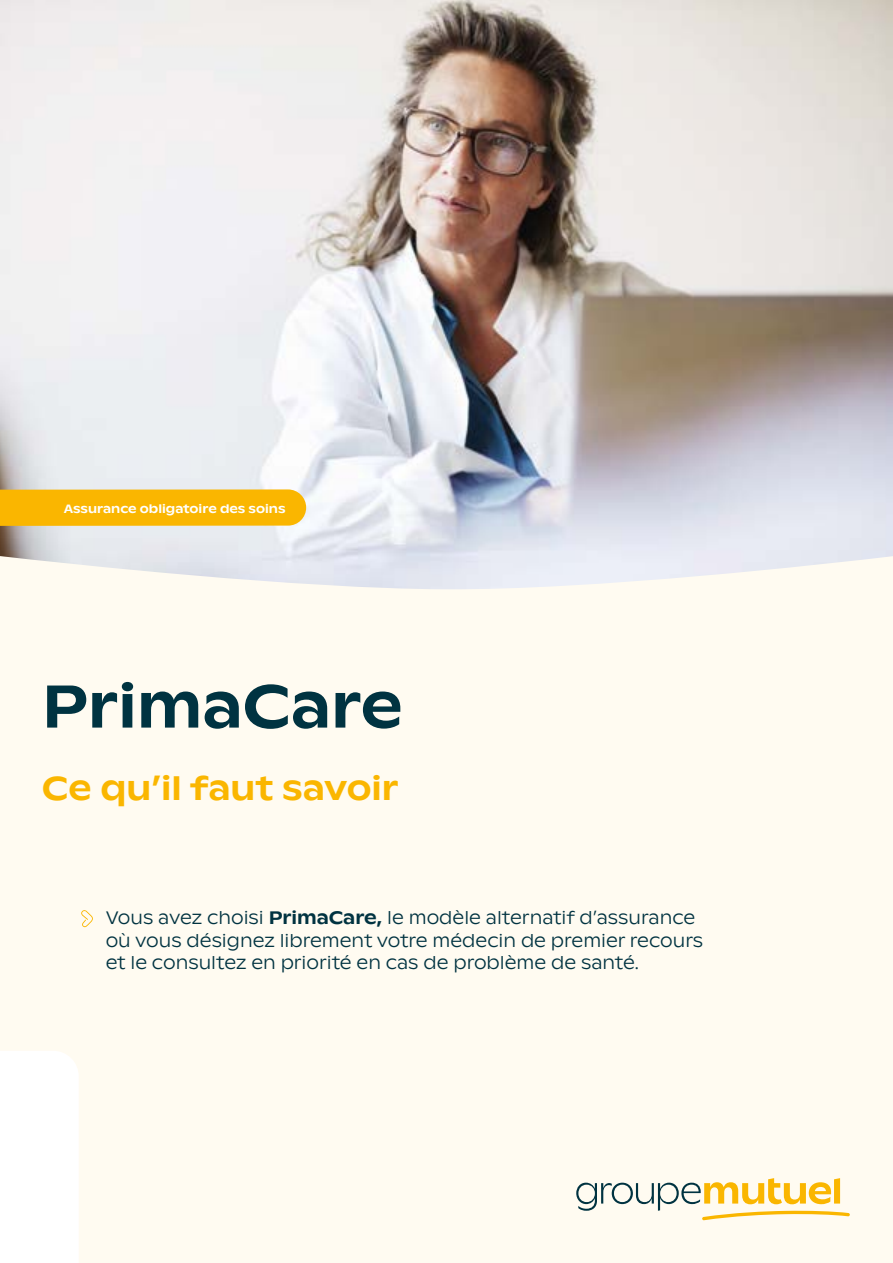
<style>
.page{position:relative;width:893px;height:1263px;background:#fffbf1}
.page>*{position:absolute;margin:0;border:0;box-sizing:border-box;transform-origin:0 0}
.t1{font:500 60px "ABC Ginto Nord";color:#003341}
.t2{font:500 33px "ABC Ginto Nord";color:#fab600}
.t3{font:300 18px/22.5px "ABC Ginto Nord";color:#003341}
.t4{font:500 12px "ABC Ginto Nord";color:#fff}
.s1{font-weight:500}
</style>
<div class="page">
<div style="left:0;top:1051px;width:78px;height:212px;background:#fff"></div>
<svg style="left:576px;top:1178px;width:274px;height:42px"></svg>
<img style="left:0;top:0;width:893px;height:589px">
<svg style="left:81px;top:910px;width:12px;height:17px"></svg>
<div style="left:0;top:489px;width:306px;height:37px;background:#fab600"></div>
<p class="t4" style="left:64px;top:501px;width:223px">Assurance obligatoire des soins</p>
<h1 class="t1" style="left:42px;top:669px;width:362px">PrimaCare</h1>
<h2 class="t2" style="left:42px;top:768px;width:358px">Ce qu’il faut savoir</h2>
<p class="t3" style="left:106px;top:907px;width:599px">Vous avez choisi <span class="s1">PrimaCare,</span> le modèle alternatif d’assurance où vous désignez librement votre médecin de premier recours et le consultez en priorité en cas de problème de santé.</p>
</div>
